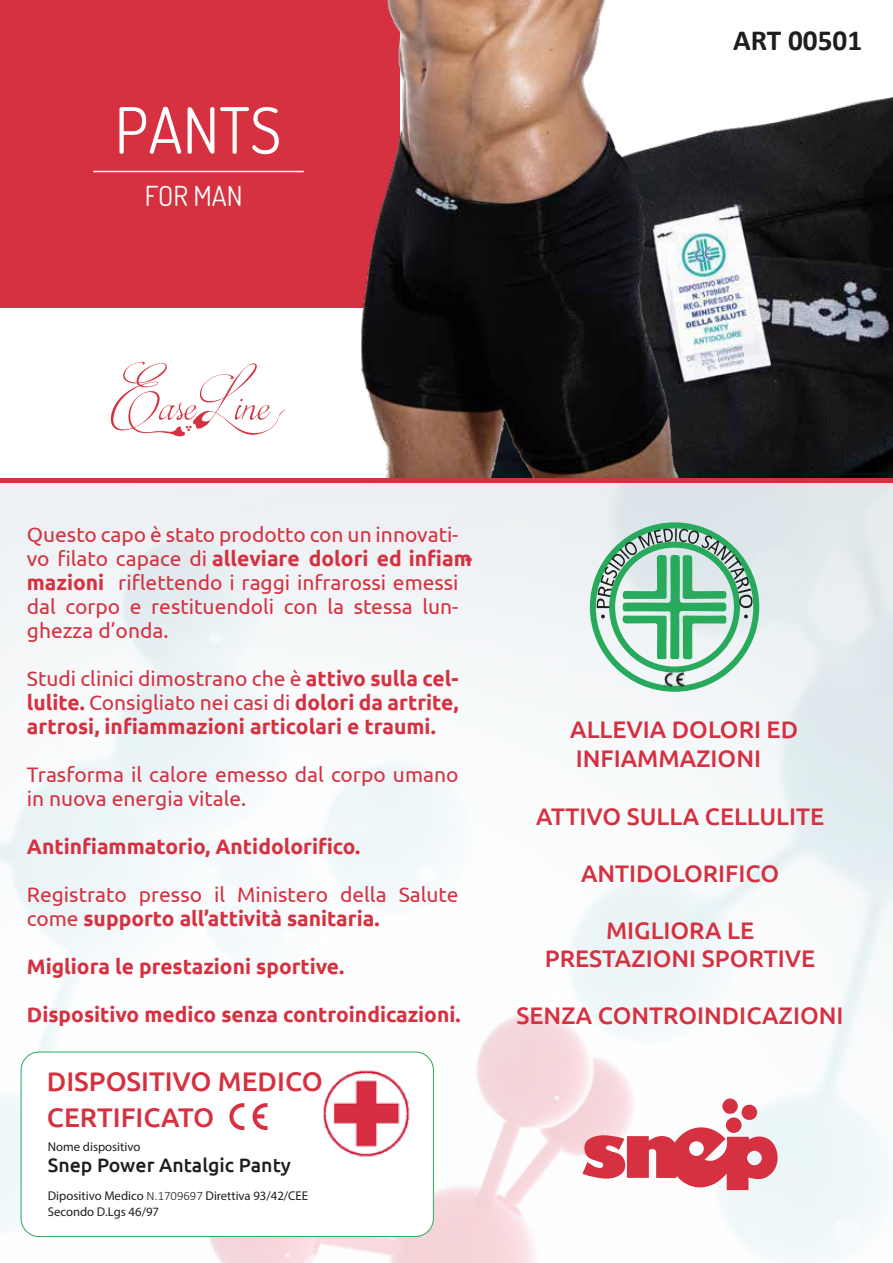
<style>
.page{position:relative;width:893px;height:1263px;background:#fff}
.page>*{position:absolute;margin:0;border:0;box-sizing:border-box;transform-origin:0 0}
.t1{font:63.75px "Dosis";color:#fff}
.t2{font:700 29.25px "Calibri";color:#1e1e1c}
.t3{font:27.6px "Dosis";color:#fff}
.t4{font:500 27px/36.9px "Ubuntu";color:#d53140}
.t5{font:500 24px/28.5px "Ubuntu";color:#d53140;text-align:center}
.t6{font:500 24px/28.5px "Ubuntu";color:#d43040}
.t7{font:21px/24px "Ubuntu";color:#d53140}
.t8{font:700 21px/24px "Ubuntu";color:#d53140;text-align:justify}
.t9{font:500 19.5px "Ubuntu";color:#1e1e1c}
.t10{font:12.75px/16.5px "Myriad Pro";color:#1e1e1c}
.t11{font:12.75px "Myriad Pro";color:#1d1d1b}
.s1{font-weight:700}
.s2{font-weight:400}
.s3{font-family:"Calibri";font-weight:300;color:#1d1d1b}
</style>
<div class="page">
<img style="left:702px;top:97px;width:191px;height:381px">
<img style="left:0;top:482px;width:893px;height:781px">
<div style="left:0;top:0;width:399px;height:308px;background:#d53140"></div>
<hr style="left:93px;top:171px;width:211px;height:1px;background:#fff">
<svg style="left:111px;top:362px;width:175px;height:75px"></svg>
<svg style="left:583px;top:1123px;width:195px;height:67px"></svg>
<div style="left:726px;top:1117px;width:16px;height:16px;background:#d53140;border-radius:50%"></div>
<div style="left:741px;top:1104px;width:16px;height:16px;background:#d53140;border-radius:50%"></div>
<svg style="left:722px;top:1098px;width:16px;height:16px"></svg>
<div style="left:590px;top:522px;width:169px;height:170px;border:6px solid #27aa5b;border-radius:50%"></div>
<svg style="left:597px;top:528px;width:155px;height:133px;background:#95c9ae"></svg>
<img style="left:665px;top:669px;width:19px;height:20px">
<div style="left:21px;top:1052px;width:412px;height:184px;background:#fff;border-radius:18px"></div>
<div style="left:21px;top:1052px;width:413px;height:185px;border:1px solid #2aaa5b;border-radius:18px"></div>
<img style="left:323px;top:1070px;width:87px;height:87px">
<svg style="left:229px;top:1103px;width:15px;height:27px"></svg>
<svg style="left:253px;top:1103px;width:15px;height:27px"></svg>
<img style="left:361px;top:0;width:341px;height:478px">
<hr style="left:0;top:478px;width:893px;height:4px;background:#d53140">
<h1 class="t1" style="left:115px;top:89px;width:168px">PANTS</h1>
<h3 class="t3" style="left:145px;top:178px;width:99px">FOR MAN</h3>
<h2 class="t2" style="left:733px;top:21px;width:131px">ART 00501</h2>
<p class="t7" style="left:27px;top:521px;width:447px">Questo capo è stato prodotto con un innovati&shy;vo filato capace di <span class="s1">alleviare dolori ed infiam&shy;mazioni</span> riflettendo i raggi infrarossi emessi dal corpo e restituendoli con la stessa lun&shy;ghezza d’onda.</p>
<p class="t8" style="left:27px;top:666px;width:433px"><span class="s2">Studi clinici dimostrano che è</span> attivo sulla cel&shy;lulite. <span class="s2">Consigliato nei casi di</span> dolori da artrite, artrosi, infiammazioni articolari e traumi.</p>
<p class="t7" style="left:27px;top:762px;width:433px">Trasforma il calore emesso dal corpo umano in nuova energia vitale.</p>
<p class="t8" style="left:27px;top:834px;width:335px">Antinfiammatorio, Antidolorifico.</p>
<p class="t7" style="left:27px;top:882px;width:433px">Registrato presso il Ministero della Salute come <span class="s1">supporto all’attività sanitaria.</span></p>
<p class="t8" style="left:27px;top:954px;width:319px">Migliora le prestazioni sportive.</p>
<p class="t8" style="left:27px;top:1002px;width:435px">Dispositivo medico senza controindicazioni.</p>
<p class="t4" style="left:47px;top:1061px;width:278px">DISPOSITIVO MEDICO<br>CERTIFICATO</p>
<p class="t11" style="left:48px;top:1139px;width:94px">Nome dispositivo</p>
<p class="t9" style="left:48px;top:1152px;width:245px">Snep Power Antalgic Panty</p>
<p class="t10" style="left:48px;top:1187px;width:262px">Dipositivo Medico <span class="s3">N.1709697</span> Direttiva 93/42/CEE<br>Secondo D.Lgs 46/97</p>
<p class="t6" style="left:570px;top:714px;width:229px">ALLEVIA DOLORI ED<br>INFIAMMAZIONI</p>
<p class="t5" style="left:536px;top:801px;width:289px">ATTIVO SULLA CELLULITE</p>
<p class="t5" style="left:581px;top:858px;width:200px">ANTIDOLORIFICO</p>
<p class="t5" style="left:545px;top:915px;width:272px">MIGLIORA LE<br>PRESTAZIONI SPORTIVE</p>
<p class="t5" style="left:517px;top:1000px;width:328px">SENZA CONTROINDICAZIONI</p>
</div>
